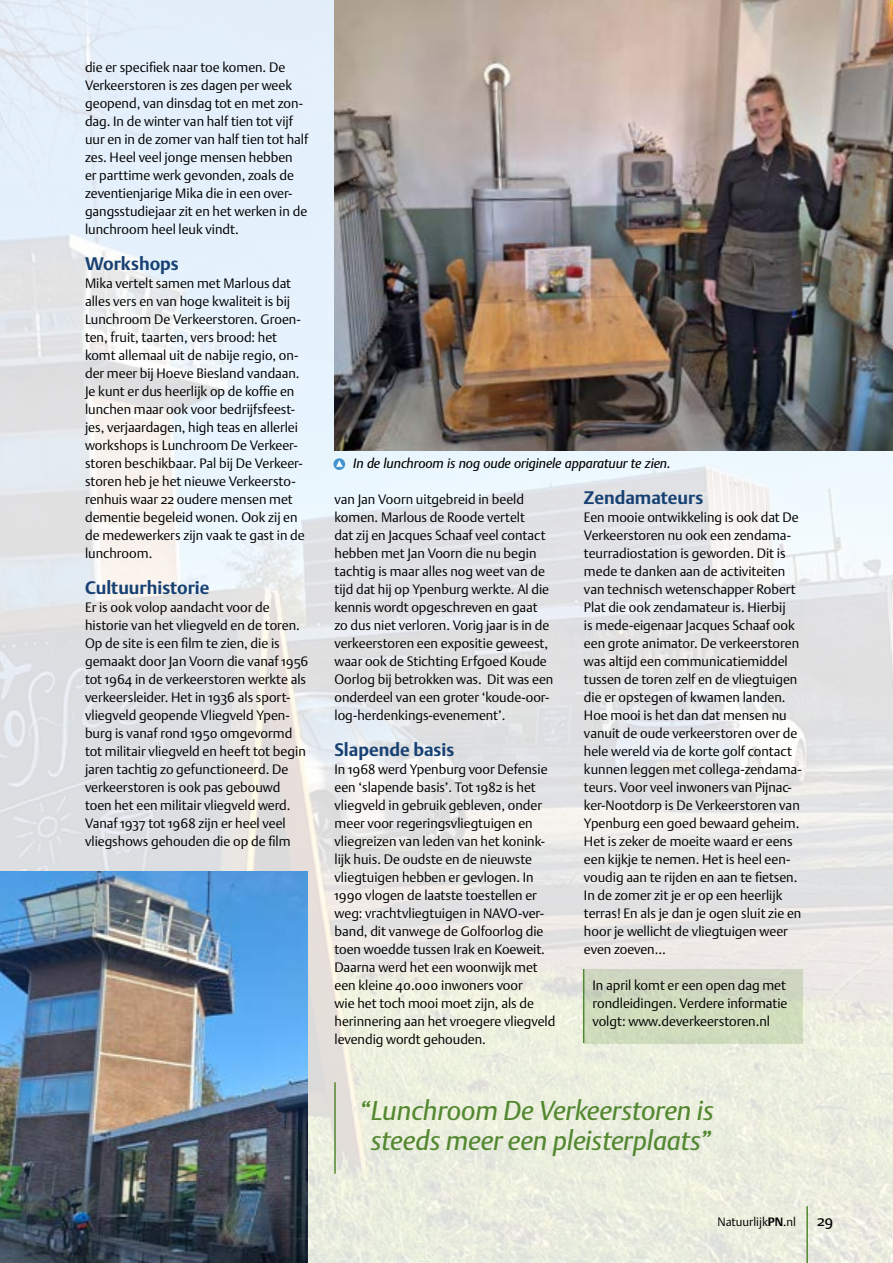
<style>
.page{position:relative;width:893px;height:1263px;background:#fff}
.page>*{position:absolute;margin:0;border:0;box-sizing:border-box;transform-origin:0 0}
.t1{font:italic 27px/30px "DTL Argo ST";letter-spacing:-.005em;color:#538831;text-align:center}
.t2{font:700 18px "DTL Argo T";color:#174173}
.t3{font:15px "DTL Argo ST";color:#000}
.t4{font:13.5px/18px "DTL Argo ST Light";color:#000}
.t5{font:italic 13.5px "DTL Argo T";letter-spacing:-.01em;color:#000}
.t6{font:12px "DTL Argo T Light";color:#000}
.s1{font-family:"DTL Argo ST";font-weight:700}
.s2{font-family:"DTL Argo ST Light"}
</style>
<div class="page">
<img style="left:0;top:0;width:893px;height:1263px">
<hr style="left:806px;top:1206px;width:2px;height:57px;background:#538831">
<img style="left:334px;top:0;width:559px;height:450px">
<hr style="left:334px;top:1082px;width:2px;height:92px;background:#538831">
<div style="left:333px;top:458px;width:12px;height:12px;background:#4293d0;border-radius:50%"></div>
<svg style="left:336px;top:460px;width:7px;height:7px"></svg>
<div style="left:584px;top:969px;width:219px;height:74px;background:#cedabe"></div>
<hr style="left:583px;top:969px;width:1px;height:74px;background:#538831">
<img style="left:0;top:872px;width:308px;height:391px">
<p class="t4" style="left:85px;top:58px;width:225px">die er specifiek naar toe komen. De Verkeerstoren is zes dagen per week geopend, van dinsdag tot en met zon&shy;dag. In de winter van half tien tot vijf uur en in de zomer van half tien tot half zes. Heel veel jonge mensen hebben<br>er parttime werk gevonden, zoals de zeventienjarige Mika die in een over&shy;gangsstudiejaar zit en het werken in de lunchroom heel leuk vindt.</p>
<h2 class="t2" style="left:85px;top:253px;width:95px">Workshops</h2>
<p class="t4" style="left:85px;top:274px;width:221px">Mika vertelt samen met Marlous dat alles vers en van hoge kwaliteit is bij Lunchroom De Verkeerstoren. Groen&shy;ten, fruit, taarten, vers brood: het komt allemaal uit de nabije regio, on&shy;der meer bij Hoeve Biesland vandaan.<br>Je kunt er dus heerlijk op de koffie en lunchen maar ook voor bedrijfsfeest&shy;jes, verjaardagen, high teas en allerlei workshops is Lunchroom De Verkeer&shy;storen beschikbaar. Pal bij De Verkeer&shy;storen heb je het nieuwe Verkeersto&shy;renhuis waar 22 oudere mensen met dementie begeleid wonen. Ook zij en de medewerkers zijn vaak te gast in de lunchroom.</p>
<h2 class="t2" style="left:85px;top:577px;width:126px">Cultuurhistorie</h2>
<p class="t4" style="left:85px;top:598px;width:225px">Er is ook volop aandacht voor de historie van het vliegveld en de toren.<br>Op de site is een film te zien, die is gemaakt door Jan Voorn die vanaf 1956 tot 1964 in de verkeerstoren werkte als verkeersleider. Het in 1936 als sport&shy;vliegveld geopende Vliegveld Ypen&shy;burg is vanaf rond 1950 omgevormd tot militair vliegveld en heeft tot begin jaren tachtig zo gefunctioneerd. De verkeerstoren is ook pas gebouwd toen het een militair vliegveld werd.<br>Vanaf 1937 tot 1968 zijn er heel veel vliegshows gehouden die op de film</p>
<p class="t5" style="left:353px;top:455px;width:319px">In de lunchroom is nog oude originele apparatuur te zien.</p>
<p class="t4" style="left:334px;top:490px;width:220px">van Jan Voorn uitgebreid in beeld komen. Marlous de Roode vertelt<br>dat zij en Jacques Schaaf veel contact hebben met Jan Voorn die nu begin tachtig is maar alles nog weet van de tijd dat hij op Ypenburg werkte. Al die kennis wordt opgeschreven en gaat zo dus niet verloren. Vorig jaar is in de verkeerstoren een expositie geweest, waar ook de Stichting Erfgoed Koude Oorlog bij betrokken was. Dit was een onderdeel van een groter ‘koude-oor&shy;log-herdenkings-evenement’.</p>
<h2 class="t2" style="left:334px;top:739px;width:121px">Slapende basis</h2>
<p class="t4" style="left:334px;top:760px;width:222px">In 1968 werd Ypenburg voor Defensie een ‘slapende basis’. Tot 1982 is het vliegveld in gebruik gebleven, onder meer voor regeringsvliegtuigen en vliegreizen van leden van het konink&shy;lijk huis. De oudste en de nieuwste vliegtuigen hebben er gevlogen. In 1990 vlogen de laatste toestellen er weg: vrachtvliegtuigen in NAVO-ver&shy;band, dit vanwege de Golfoorlog die toen woedde tussen Irak en Koeweit.<br>Daarna werd het een woonwijk met een kleine 40.000 inwoners voor<br>wie het toch mooi moet zijn, als de herinnering aan het vroegere vliegveld levendig wordt gehouden.</p>
<h2 class="t2" style="left:584px;top:487px;width:121px">Zendamateurs</h2>
<p class="t4" style="left:584px;top:508px;width:219px">Een mooie ontwikkeling is ook dat De Verkeerstoren nu ook een zendama&shy;teurradiostation is geworden. Dit is mede te danken aan de activiteiten van technisch wetenschapper Robert Plat die ook zendamateur is. Hierbij<br>is mede-eigenaar Jacques Schaaf ook een grote animator. De verkeerstoren was altijd een communicatiemiddel tussen de toren zelf en de vliegtuigen die er opstegen of kwamen landen.<br>Hoe mooi is het dan dat mensen nu vanuit de oude verkeerstoren over de hele wereld via de korte golf contact kunnen leggen met collega-zendama&shy;teurs. Voor veel inwoners van Pijnac&shy;ker-Nootdorp is De Verkeerstoren van Ypenburg een goed bewaard geheim.<br>Het is zeker de moeite waard er eens een kijkje te nemen. Het is heel een&shy;voudig aan te rijden en aan te fietsen.<br>In de zomer zit je er op een heerlijk terras! En als je dan je ogen sluit zie en hoor je wellicht de vliegtuigen weer even zoeven…</p>
<p class="t4" style="left:592px;top:976px;width:197px;text-align:justify">In april komt er een open dag met rondleidingen. Verdere informatie volgt: www.deverkeerstoren.nl</p>
<h1 class="t1" style="left:359px;top:1095px;width:356px">“Lunchroom De Verkeerstoren is steeds meer een pleisterplaats”</h1>
<p class="t6" style="left:718px;top:1214px;width:80px">Natuurlijk<span class="s1">PN</span><span class="s2">.nl</span></p>
<p class="t3" style="left:817px;top:1212px;width:18px">29</p>
</div>
